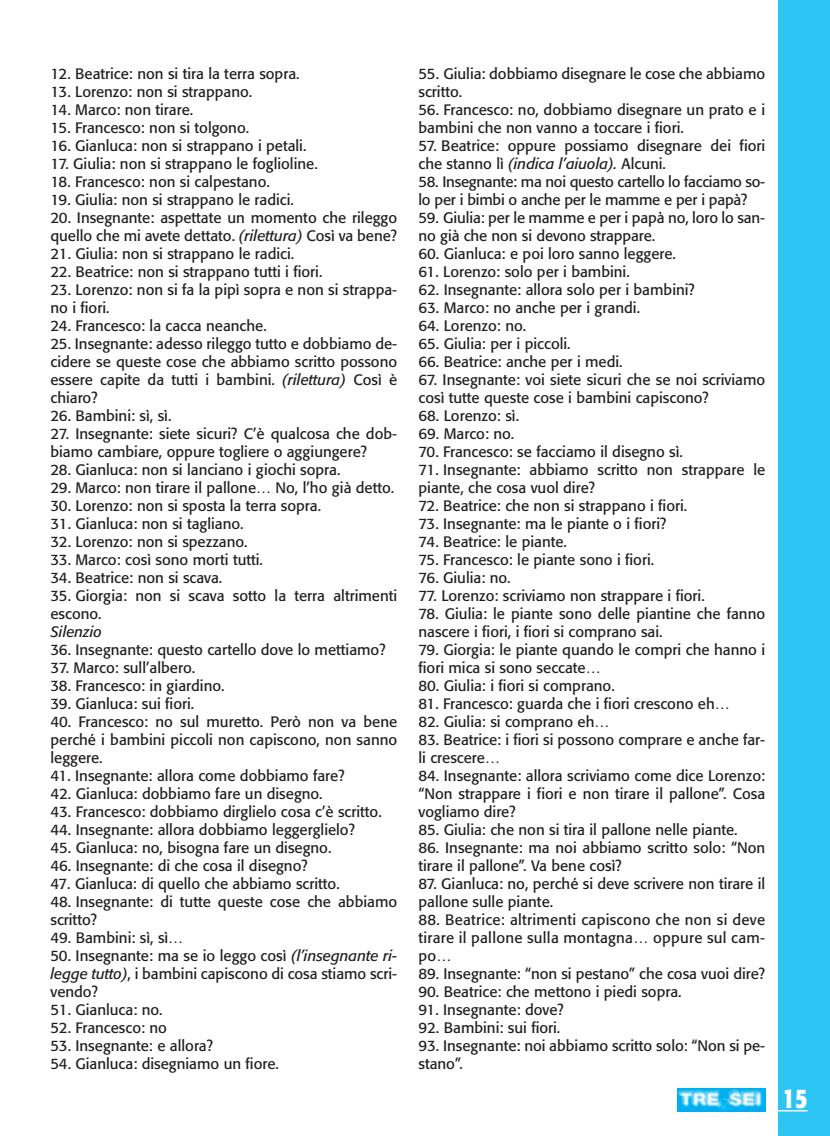
<style>
.page{position:relative;width:830px;height:1136px;background:#fff}
.page>*{position:absolute;margin:0;border:0;box-sizing:border-box;transform-origin:0 0}
.t1{font:700 26.85px "Formata";color:#fff;scale:.8 1}
.t2{font:15px/18px "Formata";color:#231f20}
.t3{font:15px/18px "Formata";letter-spacing:-.02em;color:#231f20}
.t4{font:italic 15px "Formata";color:#231f20}
.s1{font-style:italic}
</style>
<div class="page">
<div style="left:778px;top:0;width:51px;height:1136px;background:#2bc4f3"></div>
<hr style="left:778px;top:1109px;width:29px;height:2px;background:#fff">
<img style="left:677px;top:1088px;width:88px;height:23px">
<p class="t2" style="left:50px;top:66px;width:251px">12. Beatrice: non si tira la terra sopra.</p>
<p class="t2" style="left:50px;top:84px;width:203px">13. Lorenzo: non si strappano.</p>
<p class="t2" style="left:50px;top:102px;width:144px">14. Marco: non tirare.</p>
<p class="t2" style="left:50px;top:120px;width:200px">15. Francesco: non si tolgono.</p>
<p class="t2" style="left:50px;top:138px;width:257px">16. Gianluca: non si strappano i petali.</p>
<p class="t2" style="left:50px;top:156px;width:269px">17. Giulia: non si strappano le foglioline.</p>
<p class="t2" style="left:50px;top:174px;width:221px">18. Francesco: non si calpestano.</p>
<p class="t2" style="left:50px;top:192px;width:245px">19. Giulia: non si strappano le radici.</p>
<p class="t2" style="left:50px;top:210px;width:348px">20. Insegnante: aspettate un momento che rileggo quello che mi avete dettato. <span class="s1">(rilettura)</span> Così va bene?</p>
<p class="t2" style="left:50px;top:246px;width:245px">21. Giulia: non si strappano le radici.</p>
<p class="t2" style="left:50px;top:264px;width:273px">22. Beatrice: non si strappano tutti i fiori.</p>
<p class="t2" style="left:50px;top:282px;width:348px">23. Lorenzo: non si fa la pipì sopra e non si strappa&shy;no i fiori.</p>
<p class="t2" style="left:50px;top:318px;width:218px">24. Francesco: la cacca neanche.</p>
<p class="t2" style="left:50px;top:336px;width:348px;text-align:justify">25. Insegnante: adesso rileggo tutto e dobbiamo de&shy;cidere se queste cose che abbiamo scritto possono essere capite da tutti i bambini. <span class="s1">(rilettura)</span> Così è chiaro?</p>
<p class="t2" style="left:50px;top:408px;width:122px">26. Bambini: sì, sì.</p>
<p class="t2" style="left:50px;top:426px;width:348px">27. Insegnante: siete sicuri? C’è qualcosa che dob&shy;biamo cambiare, oppure togliere o aggiungere?</p>
<p class="t2" style="left:50px;top:462px;width:291px">28. Gianluca: non si lanciano i giochi sopra.</p>
<p class="t2" style="left:50px;top:480px;width:345px">29. Marco: non tirare il pallone… No, l’ho già detto.</p>
<p class="t2" style="left:50px;top:498px;width:272px">30. Lorenzo: non si sposta la terra sopra.</p>
<p class="t2" style="left:50px;top:516px;width:195px">31. Gianluca: non si tagliano.</p>
<p class="t2" style="left:50px;top:534px;width:199px">32. Lorenzo: non si spezzano.</p>
<p class="t2" style="left:50px;top:552px;width:214px">33. Marco: così sono morti tutti.</p>
<p class="t2" style="left:50px;top:570px;width:173px">34. Beatrice: non si scava.</p>
<p class="t2" style="left:50px;top:588px;width:348px">35. Giorgia: non si scava sotto la terra altrimenti escono.</p>
<p class="t4" style="left:50px;top:625px;width:53px">Silenzio</p>
<p class="t2" style="left:50px;top:642px;width:336px">36. Insegnante: questo cartello dove lo mettiamo?</p>
<p class="t2" style="left:50px;top:660px;width:146px">37. Marco: sull’albero.</p>
<p class="t2" style="left:50px;top:678px;width:176px">38. Francesco: in giardino.</p>
<p class="t2" style="left:50px;top:696px;width:145px">39. Gianluca: sui fiori.</p>
<p class="t2" style="left:50px;top:714px;width:348px;text-align:justify">40. Francesco: no sul muretto. Però non va bene perché i bambini piccoli non capiscono, non sanno leggere.</p>
<p class="t2" style="left:50px;top:768px;width:296px">41. Insegnante: allora come dobbiamo fare?</p>
<p class="t2" style="left:50px;top:786px;width:274px">42. Gianluca: dobbiamo fare un disegno.</p>
<p class="t2" style="left:50px;top:804px;width:333px">43. Francesco: dobbiamo dirglielo cosa c’è scritto.</p>
<p class="t2" style="left:50px;top:822px;width:306px">44. Insegnante: allora dobbiamo leggerglielo?</p>
<p class="t2" style="left:50px;top:840px;width:282px">45. Gianluca: no, bisogna fare un disegno.</p>
<p class="t2" style="left:50px;top:858px;width:259px">46. Insegnante: di che cosa il disegno?</p>
<p class="t2" style="left:50px;top:876px;width:291px">47. Gianluca: di quello che abbiamo scritto.</p>
<p class="t2" style="left:50px;top:894px;width:348px">48. Insegnante: di tutte queste cose che abbiamo scritto?</p>
<p class="t2" style="left:50px;top:930px;width:134px">49. Bambini: sì, sì…</p>
<p class="t2" style="left:50px;top:948px;width:348px;text-align:justify">50. Insegnante: ma se io leggo così <span class="s1">(l’insegnante ri&shy;legge tutto)</span>, i bambini capiscono di cosa stiamo scri&shy;vendo?</p>
<p class="t2" style="left:50px;top:1002px;width:114px">51. Gianluca: no.</p>
<p class="t2" style="left:50px;top:1020px;width:118px">52. Francesco: no</p>
<p class="t2" style="left:50px;top:1038px;width:164px">53. Insegnante: e allora?</p>
<p class="t2" style="left:50px;top:1056px;width:230px">54. Gianluca: disegniamo un fiore.</p>
<p class="t2" style="left:418px;top:66px;width:348px">55. Giulia: dobbiamo disegnare le cose che abbiamo scritto.</p>
<p class="t2" style="left:418px;top:102px;width:348px">56. Francesco: no, dobbiamo disegnare un prato e i bambini che non vanno a toccare i fiori.</p>
<p class="t2" style="left:418px;top:138px;width:348px">57. Beatrice: oppure possiamo disegnare dei fiori che stanno lì <span class="s1">(indica l’aiuola).</span> Alcuni.</p>
<p class="t3" style="left:418px;top:174px;width:348px">58. Insegnante: ma noi questo cartello lo facciamo so&shy;lo per i bimbi o anche per le mamme e per i papà?</p>
<p class="t2" style="left:418px;top:210px;width:348px">59. Giulia: per le mamme e per i papà no, loro lo san&shy;no già che non si devono strappare.</p>
<p class="t2" style="left:418px;top:246px;width:259px">60. Gianluca: e poi loro sanno leggere.</p>
<p class="t2" style="left:418px;top:264px;width:213px">61. Lorenzo: solo per i bambini.</p>
<p class="t2" style="left:418px;top:282px;width:278px">62. Insegnante: allora solo per i bambini?</p>
<p class="t2" style="left:418px;top:300px;width:223px">63. Marco: no anche per i grandi.</p>
<p class="t2" style="left:418px;top:318px;width:109px">64. Lorenzo: no.</p>
<p class="t2" style="left:418px;top:336px;width:154px">65. Giulia: per i piccoli.</p>
<p class="t2" style="left:418px;top:354px;width:206px">66. Beatrice: anche per i medi.</p>
<p class="t2" style="left:418px;top:372px;width:348px">67. Insegnante: voi siete sicuri che se noi scriviamo così tutte queste cose i bambini capiscono?</p>
<p class="t2" style="left:418px;top:408px;width:102px">68. Lorenzo: sì.</p>
<p class="t2" style="left:418px;top:426px;width:97px">69. Marco: no.</p>
<p class="t2" style="left:418px;top:444px;width:266px">70. Francesco: se facciamo il disegno sì.</p>
<p class="t2" style="left:418px;top:462px;width:348px">71. Insegnante: abbiamo scritto non strappare le piante, che cosa vuol dire?</p>
<p class="t2" style="left:418px;top:498px;width:270px">72. Beatrice: che non si strappano i fiori.</p>
<p class="t2" style="left:418px;top:516px;width:249px">73. Insegnante: ma le piante o i fiori?</p>
<p class="t2" style="left:418px;top:534px;width:150px">74. Beatrice: le piante.</p>
<p class="t2" style="left:418px;top:552px;width:237px">75. Francesco: le piante sono i fiori.</p>
<p class="t2" style="left:418px;top:570px;width:94px">76. Giulia: no.</p>
<p class="t2" style="left:418px;top:588px;width:288px">77. Lorenzo: scriviamo non strappare i fiori.</p>
<p class="t2" style="left:418px;top:606px;width:348px">78. Giulia: le piante sono delle piantine che fanno nascere i fiori, i fiori si comprano sai.</p>
<p class="t2" style="left:418px;top:642px;width:348px">79. Giorgia: le piante quando le compri che hanno i fiori mica si sono seccate…</p>
<p class="t2" style="left:418px;top:678px;width:198px">80. Giulia: i fiori si comprano.</p>
<p class="t2" style="left:418px;top:696px;width:313px">81. Francesco: guarda che i fiori crescono eh…</p>
<p class="t2" style="left:418px;top:714px;width:192px">82. Giulia: si comprano eh…</p>
<p class="t2" style="left:418px;top:732px;width:348px">83. Beatrice: i fiori si possono comprare e anche far&shy;li crescere…</p>
<p class="t2" style="left:418px;top:768px;width:348px;text-align:justify">84. Insegnante: allora scriviamo come dice Lorenzo: “Non strappare i fiori e non tirare il pallone”. Cosa vogliamo dire?</p>
<p class="t2" style="left:418px;top:822px;width:321px">85. Giulia: che non si tira il pallone nelle piante.</p>
<p class="t2" style="left:418px;top:840px;width:348px">86. Insegnante: ma noi abbiamo scritto solo: “Non tirare il pallone”. Va bene così?</p>
<p class="t2" style="left:418px;top:876px;width:348px">87. Gianluca: no, perché si deve scrivere non tirare il pallone sulle piante.</p>
<p class="t2" style="left:418px;top:912px;width:348px;text-align:justify">88. Beatrice: altrimenti capiscono che non si deve tirare il pallone sulla montagna… oppure sul cam&shy;po…</p>
<p class="t2" style="left:418px;top:966px;width:348px">89. Insegnante: “non si pestano” che cosa vuoi dire?</p>
<p class="t2" style="left:418px;top:984px;width:265px">90. Beatrice: che mettono i piedi sopra.</p>
<p class="t2" style="left:418px;top:1002px;width:147px">91. Insegnante: dove?</p>
<p class="t2" style="left:418px;top:1020px;width:143px">92. Bambini: sui fiori.</p>
<p class="t2" style="left:418px;top:1038px;width:348px">93. Insegnante: noi abbiamo scritto solo: “Non si pe&shy;stano”.</p>
<h1 class="t1" style="left:782px;top:1086px;width:33px">15</h1>
</div>
